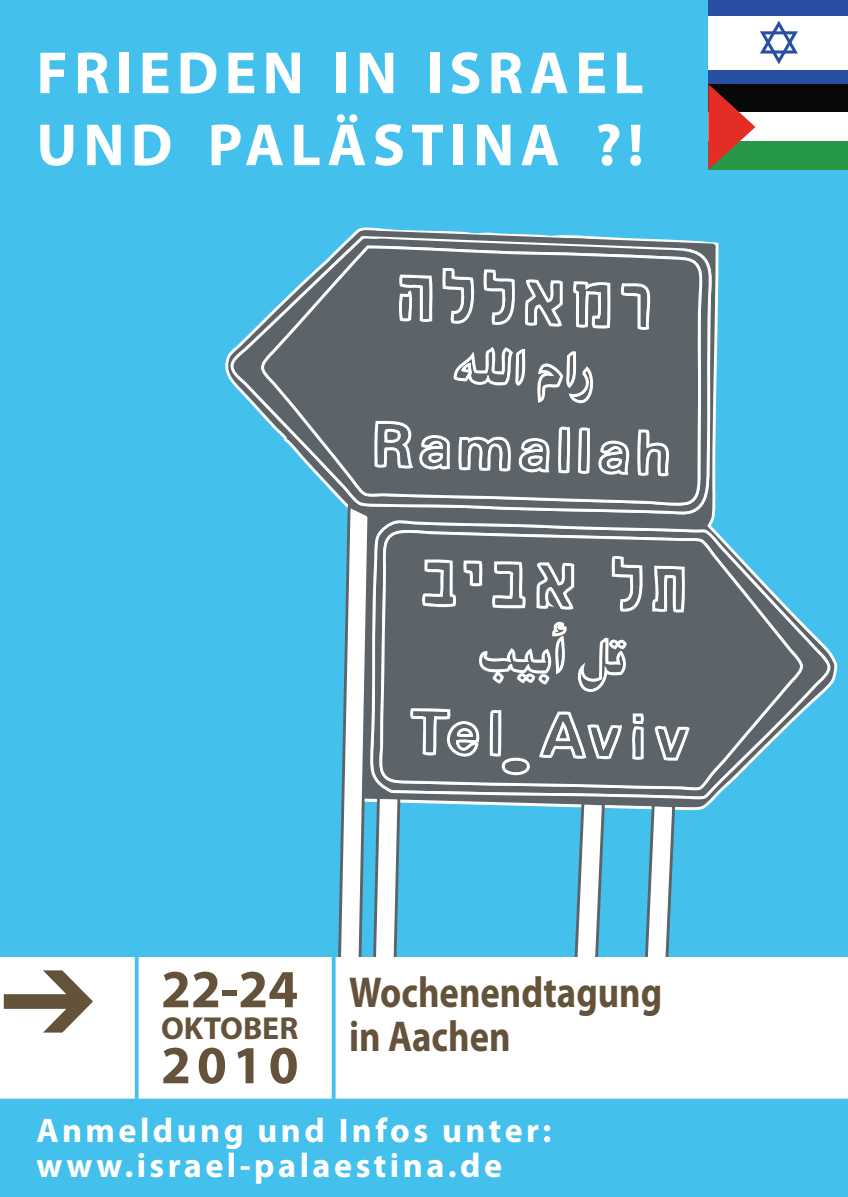
<style>
.page{position:relative;width:848px;height:1197px;background:#fff}
.page>*{position:absolute;margin:0;border:0;box-sizing:border-box;transform-origin:0 0}
.t1{font:700 60px/72px "Myriad Pro";letter-spacing:.1em;color:#fff}
.t2{font:700 53.9px "Myriad Pro";letter-spacing:.11em;color:#64523a}
.t3{font:700 43.4px/44.1px "Myriad Pro";color:#64523a;scale:.85 1}
.t4{font:700 34.3px/34.3px "Myriad Pro";letter-spacing:.1em;color:#fff}
.t5{font:700 31.9px "Myriad Pro";color:#64523a}
</style>
<div class="page">
<div style="left:0;top:0;width:848px;height:1196px;background:#44c0ed"></div>
<svg style="left:225px;top:229px;width:612px;height:581px"></svg>
<svg style="left:230px;top:235px;width:482px;height:279px"></svg>
<svg style="left:261px;top:245px;width:441px;height:260px;background:#6e7c83"></svg>
<svg style="left:689px;top:530px;width:113px;height:260px;fill:#5c6469"></svg>
<svg style="left:358px;top:227px;width:360px;height:25px"></svg>
<svg style="left:336px;top:501px;width:353px;height:454px"></svg>
<div style="left:708px;top:4px;width:140px;height:76px;background:#fff"></div>
<div style="left:708px;top:0;width:140px;height:16px;background:#284fa2"></div>
<div style="left:708px;top:69px;width:140px;height:16px;background:#284fa2"></div>
<svg style="left:760px;top:21px;width:38px;height:43px"></svg>
<div style="left:708px;top:84px;width:140px;height:29px;background:#070808"></div>
<div style="left:708px;top:113px;width:140px;height:28px;background:#fff"></div>
<div style="left:708px;top:141px;width:140px;height:29px;background:#269846"></div>
<svg style="left:708px;top:84px;width:47px;height:86px"></svg>
<div style="left:0;top:955px;width:848px;height:144px;background:#fff"></div>
<svg style="left:135px;top:955px;width:4px;height:143px"></svg>
<hr style="left:332px;top:951px;width:3px;height:147px;background:#44c0ed">
<svg style="left:4px;top:970px;width:89px;height:62px;background:#c2bbb1"></svg>
<h1 class="t1" style="left:36px;top:35px;width:609px">FRIEDEN IN ISRAEL<br>UND PALÄSTINA ?!</h1>
<h2 class="t2" style="left:161px;top:953px;width:139px">22-24</h2>
<p class="t5" style="left:161px;top:1007px;width:139px">OKTOBER</p>
<h2 class="t2" style="left:161px;top:1029px;width:139px">2010</h2>
<p class="t3" style="left:349px;top:968px;width:370px">Wochenendtagung in Aachen</p>
<p class="t4" style="left:36px;top:1112px;width:516px">Anmeldung und Infos unter: www.israel-palaestina.de</p>
</div>
